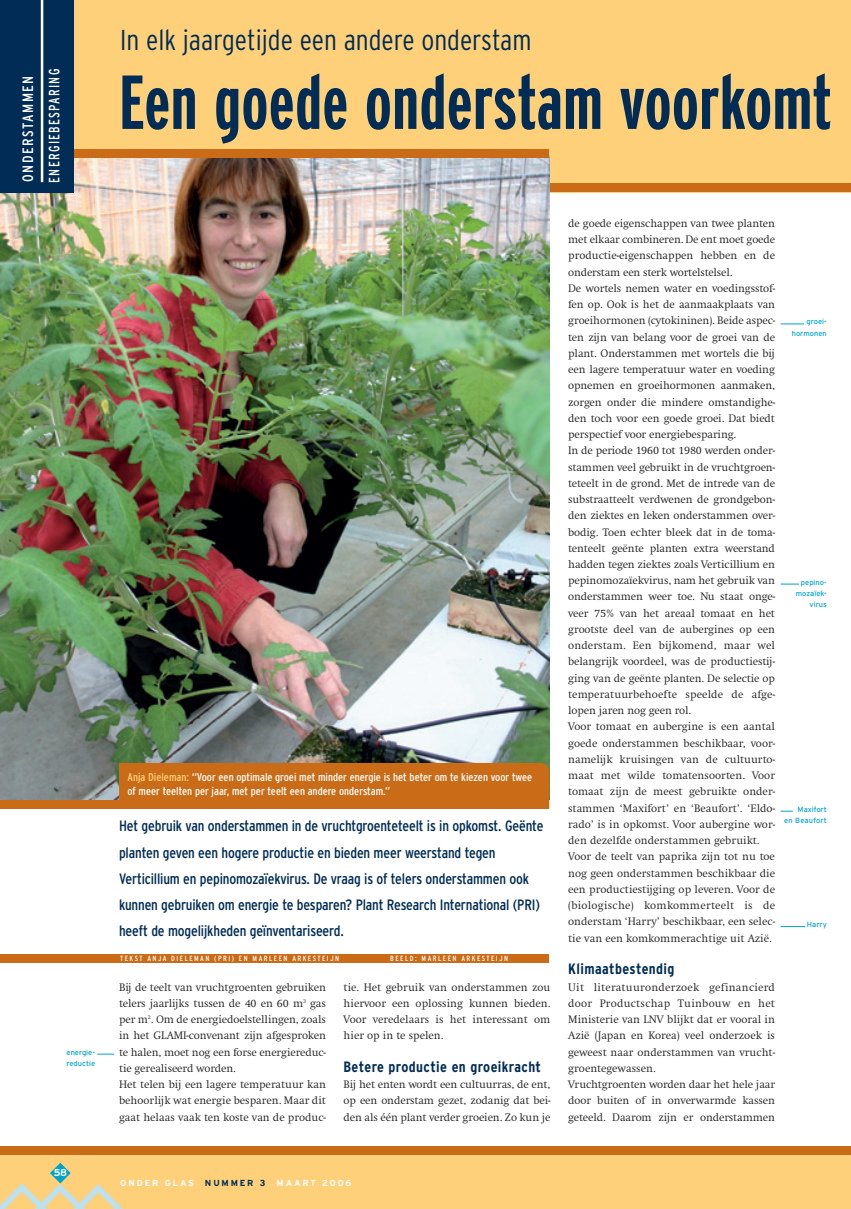
<style>
.page{position:relative;width:851px;height:1209px;background:#fff}
.page>*{position:absolute;margin:0;border:0;box-sizing:border-box;transform-origin:0 0}
.t1{font:700 extra-condensed 76.25px "Interstate";letter-spacing:.005em;color:#002c55}
.t2{font:300 condensed 28.75px "Interstate";color:#002c55}
.t3{font:condensed 15px/26.2px "Interstate";letter-spacing:-.01em;color:#002c55}
.t4{font:700 condensed 15px "Interstate";letter-spacing:.025em;color:#002c55}
.t5{font:condensed 15px/26.4px "Interstate";letter-spacing:.1em;color:#fff}
.t6{font:300 11.25px/16.2px "Swift";letter-spacing:-.01em;color:#231f20}
.t7{font:condensed 11.25px/13.8px "Interstate";color:#fff}
.t8{font:700 10px "Interstate";color:#fff}
.t9{font:700 8.75px "Interstate";letter-spacing:.205em;color:#fff}
.t10{font:700 8.75px "Interstate";letter-spacing:.205em;color:#002c55}
.t11{font:7.5px/11.2px "Interstate";color:#00a4ca;text-align:right}
.t12{font:condensed 7.5px "Interstate";letter-spacing:.2em;color:#fff}
.s1{color:#fed07a}
</style>
<div class="page">
<img style="left:0;top:0;width:850px;height:1209px">
<h3 class="t5" style="left:16px;top:183px;width:115px;rotate:-90deg">ONDERSTAMMEN<br>ENERGIEBESPARING</h3>
<p class="t11" style="left:66px;top:1046px;width:30px;text-align:left">energie&shy;reductie</p>
<p class="t8" style="left:54px;top:1169px;width:15px">58</p>
<h2 class="t2" style="left:120px;top:29px;width:413px">In elk jaargetijde een andere onderstam</h2>
<h1 class="t1" style="left:119px;top:74px;width:714px">Een goede onderstam voorkomt</h1>
<p class="t7" style="left:128px;top:771px;width:406px"><span class="s1">Anja Dieleman:</span> “Voor een optimale groei met minder energie is het beter om te kiezen voor twee of meer teelten per jaar, met per teelt een andere onderstam.”</p>
<p class="t3" style="left:119px;top:814px;width:426px">Het gebruik van onderstammen in de vruchtgroenteteelt is in opkomst. Geënte planten geven een hogere productie en bieden meer weerstand tegen Verticillium en pepinomozaïekvirus. De vraag is of telers onderstammen ook kunnen gebruiken om energie te besparen? Plant Research International (PRI) heeft de mogelijkheden geïnventariseerd.</p>
<p class="t12" style="left:120px;top:955px;width:220px">TEKST ANJA DIELEMAN (PRI) EN MARLEEN ARKESTEIJN</p>
<p class="t12" style="left:390px;top:955px;width:119px">BEELD: MARLEEN ARKESTEIJN</p>
<p class="t6" style="left:119px;top:980px;width:208px">Bij de teelt van vruchtgroenten gebruiken telers jaarlijks tussen de 40 en 60 m<sup>3</sup> gas per m<sup>2</sup>. Om de energiedoelstellingen, zoals in het GLAMI-convenant zijn afgesproken te halen, moet nog een forse energiereduc&shy;tie gerealiseerd worden.<br>Het telen bij een lagere temperatuur kan behoorlijk wat energie besparen. Maar dit gaat helaas vaak ten koste van de produc-</p>
<p class="t6" style="left:343px;top:980px;width:208px;text-align:justify">tie. Het gebruik van onderstammen zou hiervoor een oplossing kunnen bieden.<br>Voor veredelaars is het interessant om hier op in te spelen.</p>
<h3 class="t4" style="left:343px;top:1060px;width:199px">Betere productie en groeikracht</h3>
<p class="t6" style="left:343px;top:1077px;width:208px;text-align:justify">Bij het enten wordt een cultuurras, de ent, op een onderstam gezet, zodanig dat bei&shy;den als één plant verder groeien. Zo kun je</p>
<p class="t6" style="left:568px;top:216px;width:208px">de goede eigenschappen van twee planten met elkaar combineren. De ent moet goede productie-eigenschappen hebben en de onderstam een sterk wortelstelsel.<br>De wortels nemen water en voedingsstof&shy;fen op. Ook is het de aanmaakplaats van groeihormonen (cytokininen). Beide aspec&shy;ten zijn van belang voor de groei van de plant. Onderstammen met wortels die bij een lagere temperatuur water en voeding opnemen en groeihormonen aanmaken, zorgen onder die mindere omstandighe&shy;den toch voor een goede groei. Dat biedt perspectief voor energiebesparing.<br>In de periode 1960 tot 1980 werden onder&shy;stammen veel gebruikt in de vruchtgroen&shy;teteelt in de grond. Met de intrede van de substraatteelt verdwenen de grondgebon&shy;den ziektes en leken onderstammen over&shy;bodig. Toen echter bleek dat in de toma&shy;tenteelt geënte planten extra weerstand hadden tegen ziektes zoals Verticillium en pepinomozaïekvirus, nam het gebruik van onderstammen weer toe. Nu staat onge&shy;veer 75% van het areaal tomaat en het grootste deel van de aubergines op een onderstam. Een bijkomend, maar wel belangrijk voordeel, was de productiestij&shy;ging van de geënte planten. De selectie op temperatuurbehoefte speelde de afge&shy;lopen jaren nog geen rol.<br>Voor tomaat en aubergine is een aantal goede onderstammen beschikbaar, voor&shy;namelijk kruisingen van de cultuurto&shy;maat met wilde tomatensoorten. Voor tomaat zijn de meest gebruikte onder&shy;stammen ‘Maxifort’ en ‘Beaufort’. ‘Eldo&shy;rado’ is in opkomst. Voor aubergine wor&shy;den dezelfde onderstammen gebruikt.<br>Voor de teelt van paprika zijn tot nu toe nog geen onderstammen beschikbaar die een productiestijging op leveren. Voor de (biologische) komkommerteelt is de onderstam ‘Harry’ beschikbaar, een selec&shy;tie van een komkommerachtige uit Azië.</p>
<h3 class="t4" style="left:568px;top:962px;width:108px">Klimaatbestendig</h3>
<p class="t6" style="left:568px;top:980px;width:208px">Uit literatuuronderzoek gefinancierd door Productschap Tuinbouw en het Ministerie van LNV blijkt dat er vooral in Azië (Japan en Korea) veel onderzoek is geweest naar onderstammen van vrucht&shy;groentegewassen.<br>Vruchtgroenten worden daar het hele jaar door buiten of in onverwarmde kassen geteeld. Daarom zijn er onderstammen</p>
<p class="t11" style="left:791px;top:316px;width:37px">groei&shy;hormonen</p>
<p class="t11" style="left:795px;top:576px;width:33px">pepino&shy;mozaïek&shy;virus</p>
<p class="t11" style="left:784px;top:803px;width:44px">Maxifort<br>en Beaufort</p>
<p class="t11" style="left:806px;top:919px;width:21px">Harry</p>
<p class="t9" style="left:120px;top:1179px;width:75px">ONDER GLAS</p>
<p class="t10" style="left:205px;top:1179px;width:62px">NUMMER 3</p>
<p class="t9" style="left:276px;top:1179px;width:76px">MAART 2006</p>
</div>
